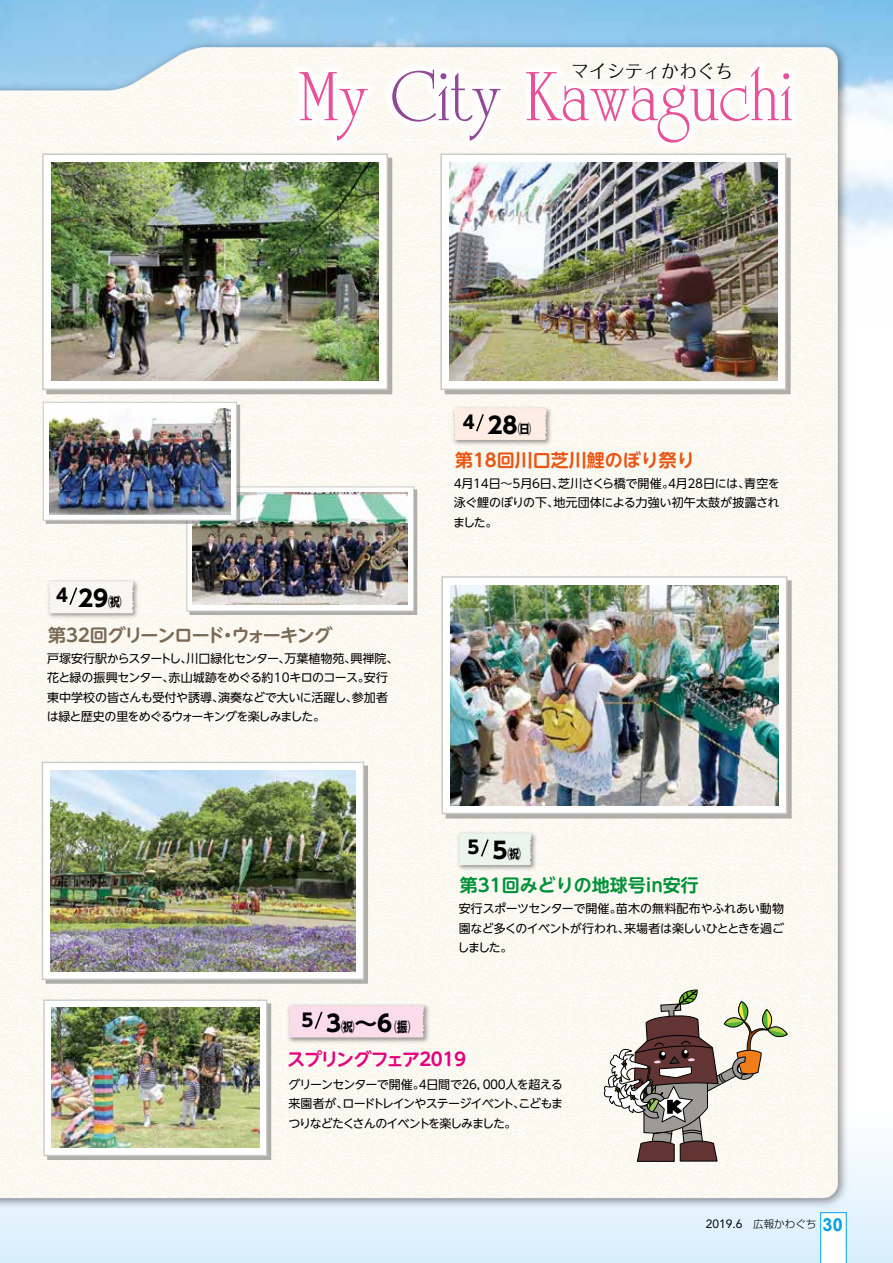
<style>
.page{position:relative;width:893px;height:1263px;background:#fff}
.page>*{position:absolute;margin:0;border:0;box-sizing:border-box;transform-origin:0 0}
.t1{font:75px "University Roman";color:#e85298}
.t2{font:700 22.8px "UD Shin Go NT Pro";color:#000}
.t3{font:700 18px "UD Shin M Go Pro De";letter-spacing:-.045em;color:#7a6a56}
.t4{font:700 18px "UD Shin M Go Pro De";color:#00913a}
.t5{font:700 18px "UD Shin M Go Pro De";color:#ea5514}
.t6{font:18px "Folk Pro";color:#000}
.t7{font:700 18px "UD Shin M Go Pro De";letter-spacing:-.085em;color:#e4007f}
.t8{font:700 18px "UD Shin Go NT Pro";color:#000}
.t9{font:700 18px "UD Shin M Go Pro De";letter-spacing:-.125em;color:#e4007f}
.t10{font:700 18px "Arial";color:#00a0e9}
.t11{font:300 13.5px "UD Shin Go NT Pro";color:#000;scale:.75 1}
.t12{font:700 13.5px "UD Shin Go NT Pro";color:#000}
.t13{font:12px/19.5px "UD Shin Go NT Pro";letter-spacing:-.05em;color:#000}
.t14{font:12px/19.5px "UD Shin Go NT Pro";letter-spacing:-.075em;color:#000}
.t15{font:12px "UD Shin Go NT Pro";letter-spacing:.01em;color:#000}
.t16{font:12px "UD Shin Go NT Pro";letter-spacing:.005em;color:#000}
.t17{font:12px "UD Shin Go NT Pro";letter-spacing:-.03em;color:#000}
.t18{font:12px "UD Shin Go NT Pro";letter-spacing:-.01em;color:#000}
.t19{font:12px "Avenir";color:#000}
.t20{font:300 10.5px "Shin Go Pro";color:#000}
.s1{color:#924898}
.s2{font-size:13.5px}
.s3{font-weight:700;font-size:22.8px}
.s4{font-weight:700}
</style>
<div class="page">
<div style="left:0;top:1105px;width:893px;height:158px;background:#d9effc"></div>
<svg style="left:820px;top:1251px;width:27px;height:12px"></svg>
<img style="left:0;top:0;width:891px;height:1251px">
<img style="left:235px;top:0;width:621px;height:207px">
<img style="left:450px;top:404px;width:105px;height:44px">
<div style="left:453px;top:408px;width:94px;height:32px;background:#fdede4"></div>
<img style="left:45px;top:578px;width:97px;height:43px">
<svg style="left:48px;top:581px;width:86px;height:32px"></svg>
<img style="left:454px;top:829px;width:85px;height:44px">
<div style="left:458px;top:833px;width:74px;height:32px;background:#ebf5ec"></div>
<div style="left:441px;top:154px;width:345px;height:235px;background:#fff"></div>
<div style="left:440px;top:153px;width:346px;height:237px;border:2px solid #c9caca"></div>
<img style="left:450px;top:163px;width:327px;height:218px">
<div style="left:43px;top:154px;width:344px;height:235px;background:#fff"></div>
<div style="left:42px;top:153px;width:346px;height:237px;border:2px solid #c9caca"></div>
<img style="left:51px;top:163px;width:328px;height:218px">
<div style="left:442px;top:577px;width:345px;height:236px;background:#fff"></div>
<div style="left:441px;top:576px;width:346px;height:238px;border:2px solid #c9caca"></div>
<img style="left:451px;top:585px;width:327px;height:220px">
<div style="left:42px;top:762px;width:321px;height:217px;background:#fff"></div>
<div style="left:42px;top:762px;width:322px;height:218px;border:1px solid #c9caca"></div>
<img style="left:50px;top:770px;width:306px;height:201px">
<div style="left:48px;top:1004px;width:223px;height:155px;background:#b0b0ab"></div>
<div style="left:44px;top:1000px;width:223px;height:155px;background:#fff"></div>
<div style="left:43px;top:999px;width:224px;height:157px;border:1px solid #c9caca"></div>
<img style="left:52px;top:1008px;width:207px;height:140px">
<img style="left:284px;top:1002px;width:148px;height:43px">
<div style="left:288px;top:1006px;width:136px;height:31px;background:#fadcea"></div>
<div style="left:190px;top:490px;width:227px;height:124px;background:linear-gradient(to right,#b0afaa,#b1afac)"></div>
<div style="left:187px;top:487px;width:227px;height:124px;background:#fff"></div>
<div style="left:186px;top:486px;width:228px;height:125px;border:1px solid #c9caca"></div>
<img style="left:193px;top:493px;width:215px;height:112px">
<div style="left:43px;top:402px;width:194px;height:118px;background:#fff"></div>
<div style="left:43px;top:402px;width:194px;height:119px;border:1px solid #c9caca"></div>
<img style="left:49px;top:408px;width:181px;height:106px">
<svg style="left:601px;top:990px;width:188px;height:172px"></svg>
<h3 class="t6" style="left:571px;top:56px;width:163px">マイシティかわぐち</h3>
<h1 class="t1" style="left:298px;top:53px;width:497px">My <span class="s1">City</span> Kawaguchi</h1>
<h3 class="t8" style="left:463px;top:407px;width:13px">4</h3>
<h3 class="t5" style="left:455px;top:445px;width:241px">第18回川口芝川鯉のぼり祭り</h3>
<h2 class="t2" style="left:488px;top:407px;width:32px">28</h2>
<p class="t12" style="left:518px;top:418px;width:15px">㈰</p>
<p class="t18" style="left:558px;top:474px;width:121px">芝川さくら橋で開催４。</p>
<p class="t13" style="left:744px;top:473px;width:37px">青空を</p>
<p class="t13" style="left:530px;top:473px;width:13px">６</p>
<p class="t13" style="left:462px;top:473px;width:13px">月</p>
<p class="t13" style="left:520px;top:473px;width:13px">月</p>
<p class="t13" style="left:676px;top:473px;width:13px">月</p>
<p class="t13" style="left:686px;top:473px;width:21px">２８</p>
<p class="t13" style="left:703px;top:473px;width:48px">日には、</p>
<p class="t13" style="left:489px;top:473px;width:25px">日～</p>
<p class="t13" style="left:540px;top:473px;width:26px">日、</p>
<p class="t13" style="left:452px;top:473px;width:13px">４</p>
<p class="t13" style="left:471px;top:473px;width:21px">１４</p>
<p class="t13" style="left:510px;top:473px;width:13px">５</p>
<h3 class="t8" style="left:56px;top:581px;width:13px">4</h3>
<h2 class="t2" style="left:78px;top:580px;width:32px">29</h2>
<p class="t12" style="left:108px;top:591px;width:15px">㈷</p>
<h3 class="t3" style="left:48px;top:620px;width:286px">第32回グリーンロードウォーキング</h3>
<h3 class="t3" style="left:219px;top:620px;width:19px">・</h3>
<p class="t13" style="left:47px;top:648px;width:245px">戸塚安行駅からスタートし川口緑化センター、</p>
<p class="t13" style="left:181px;top:648px;width:14px">、</p>
<p class="t13" style="left:351px;top:648px;width:50px">興禅院、</p>
<p class="t13" style="left:285px;top:648px;width:73px">万葉植物苑、</p>
<p class="t13" style="left:364px;top:667px;width:26px">安行</p>
<p class="t13" style="left:169px;top:667px;width:203px">赤山城跡をめぐる約10キロのコース。</p>
<p class="t13" style="left:47px;top:667px;width:129px">花と緑の振興センター、</p>
<p class="t17" style="left:218px;top:687px;width:141px">演奏などで大いに活躍し、</p>
<p class="t13" style="left:47px;top:687px;width:280px">東中学校の皆さんも受付や誘導、<br>は緑と歴史の里をめぐるウォーキングを楽しみました。</p>
<p class="t13" style="left:352px;top:687px;width:38px">参加者</p>
<p class="t13" style="left:453px;top:493px;width:108px">泳ぐ鯉のぼりの下、ました。</p>
<p class="t15" style="left:553px;top:493px;width:228px">地元団体による力強い初午太鼓が披露され</p>
<h3 class="t8" style="left:301px;top:1005px;width:13px">5</h3>
<h2 class="t2" style="left:326px;top:1004px;width:53px">3 ～<span class="s2">㈷</span></h2>
<p class="t11" style="left:377px;top:1015px;width:55px">（<span class="s3">6</span> <span class="s4">振</span>(</p>
<h3 class="t8" style="left:468px;top:832px;width:13px">5</h3>
<h3 class="t4" style="left:460px;top:870px;width:240px">第31回みどりの地球号in安行</h3>
<h2 class="t2" style="left:492px;top:832px;width:17px">5</h2>
<p class="t12" style="left:507px;top:843px;width:15px">㈷</p>
<p class="t13" style="left:459px;top:898px;width:164px">安行スポーツセンターで開催。</p>
<p class="t16" style="left:616px;top:899px;width:170px">苗木の無料配布やふれあい動物</p>
<p class="t13" style="left:458px;top:918px;width:174px">園など多くのイベントが行われ、しました。</p>
<p class="t13" style="left:624px;top:918px;width:162px">来場者は楽しいひとときを過ご</p>
<h3 class="t7" style="left:287px;top:1044px;width:135px">スプリングフェア</h3>
<h3 class="t9" style="left:416px;top:1044px;width:54px">２０１９</h3>
<p class="t14" style="left:342px;top:1074px;width:222px;text-indent:-54px">グリーンセンターで開催４。<br>ロードトレインやステージイベントこどもま</p>
<p class="t13" style="left:513px;top:1093px;width:13px">、</p>
<p class="t13" style="left:506px;top:1074px;width:59px">人を超える</p>
<p class="t13" style="left:460px;top:1074px;width:50px">２６，０００</p>
<p class="t13" style="left:426px;top:1074px;width:37px">日間で</p>
<p class="t14" style="left:288px;top:1093px;width:230px">来園者が、<br>つりなどたくさんのイベントを楽しみました。</p>
<p class="t19" style="left:706px;top:1217px;width:38px">2019.6</p>
<h3 class="t10" style="left:823px;top:1213px;width:22px">30</h3>
<p class="t20" style="left:753px;top:1215px;width:65px">広報かわぐち</p>
</div>
